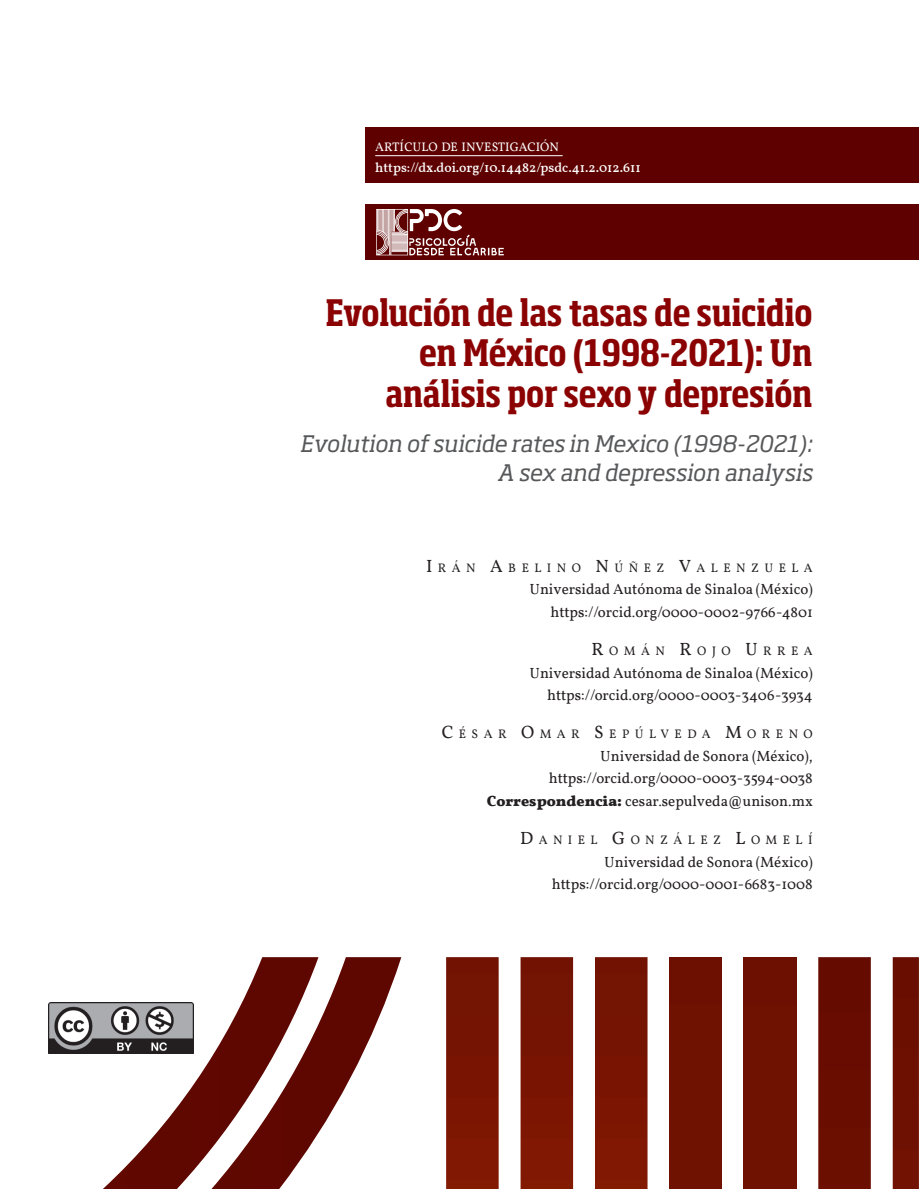
<style>
.page{position:relative;width:919px;height:1189px;background:#fff}
.page>*{position:absolute;margin:0;border:0;box-sizing:border-box;transform-origin:0 0}
.Título_de_Art{font:700 condensed 36px/40.5px "Soho Std";letter-spacing:-.005em;color:#8b0202;text-align:right}
.Título_Inglés{font:italic 22.5px "Soho Std";letter-spacing:-.01em;color:#57585a}
.Datos_autor{font:15px "Vollkorn";color:#231f20}
.t1{font:500 13.5px "Vollkorn";color:#fff}
.autores{font:12.6px "Vollkorn";letter-spacing:.43em;color:#231f20}
.t2{font:12.6px "Vollkorn";color:#fff}
.s1{font-size:18px}
.s2{font-weight:700}
</style>
<div class="page">
<div style="left:366px;top:128px;width:552px;height:55px;background:#5e0000"></div>
<div style="left:366px;top:204px;width:552px;height:56px;background:#5e0000"></div>
<svg style="left:376px;top:209px;width:128px;height:46px"></svg>
<div style="left:446px;top:957px;width:52px;height:231px;background:#791403"></div>
<svg style="left:318px;top:957px;width:83px;height:177px"></svg>
<svg style="left:103px;top:957px;width:215px;height:231px"></svg>
<div style="left:892px;top:957px;width:26px;height:231px;background:#6d1001"></div>
<div style="left:818px;top:957px;width:52px;height:231px;background:#690d01"></div>
<div style="left:743px;top:957px;width:53px;height:231px;background:#701202"></div>
<div style="left:669px;top:957px;width:52px;height:231px;background:#701202"></div>
<div style="left:595px;top:957px;width:52px;height:231px;background:#791403"></div>
<div style="left:520px;top:957px;width:53px;height:231px;background:#791403"></div>
<img style="left:49px;top:1002px;width:145px;height:51px">
<hr style="left:375px;top:155px;width:187px;height:1px;background:#fff">
<p class="t2" style="left:375px;top:139px;width:138px">ARTÍCULO DE INVESTIGACI</p>
<p class="t2" style="left:540px;top:139px;width:20px">ÓN</p>
<p class="t1" style="left:375px;top:158px;width:267px">https://dx.doi.org/10.14482/psdc.41.2.012.611</p>
<p class="Título_de_Art" style="left:325px;top:291px;width:488px">Evolución de las tasas de suicidio en México (1998-2021): Un análisis por sexo y depresión</p>
<p class="Título_Inglés" style="left:300px;top:430px;width:514px">Evolution of suicide rates in Mexico (1998-2021):</p>
<p class="Título_Inglés" style="left:497px;top:458px;width:316px">A sex and depression analysis</p>
<p class="autores" style="left:426px;top:560px;width:387px"><span class="s1">I</span>RÁN <span class="s1">A</span>BELI NO <span class="s1">N</span> ÚÑEZ <span class="s1">V</span>ALENZUELA</p>
<p class="Datos_autor" style="left:529px;top:580px;width:285px">Universidad Autónoma de Sinaloa (México)</p>
<p class="Datos_autor" style="left:550px;top:603px;width:264px">https://orcid.org/0000-0002-9766-4801</p>
<p class="autores" style="left:591px;top:643px;width:222px"><span class="s1">R</span> OMÁN <span class="s1">R</span> OJO <span class="s1">U</span> RREA</p>
<p class="Datos_autor" style="left:529px;top:663px;width:285px">Universidad Autónoma de Sinaloa (México)</p>
<p class="Datos_autor" style="left:547px;top:686px;width:267px">https://orcid.org/0000-0003-3406-3934</p>
<p class="autores" style="left:441px;top:726px;width:372px"><span class="s1">C</span>ÉSAR <span class="s1">O</span>MAR <span class="s1">S</span> EPÚLVEDA <span class="s1">M</span>ORENO</p>
<p class="Datos_autor" style="left:600px;top:747px;width:214px">Universidad de Sonora (México),</p>
<p class="Datos_autor" style="left:549px;top:769px;width:265px">https://orcid.org/0000-0003-3594-0038</p>
<p class="Datos_autor" style="left:487px;top:792px;width:327px"><span class="s2">Correspondencia:</span> cesar.sepulveda@unison.mx</p>
<p class="autores" style="left:520px;top:832px;width:294px"><span class="s1">D</span> ANI EL <span class="s1">G</span>ONZÁLEZ <span class="s1">L</span>OMELÍ</p>
<p class="Datos_autor" style="left:604px;top:852px;width:210px">Universidad de Sonora (México)</p>
<p class="Datos_autor" style="left:552px;top:875px;width:262px">https://orcid.org/0000-0001-6683-1008</p>
</div>
